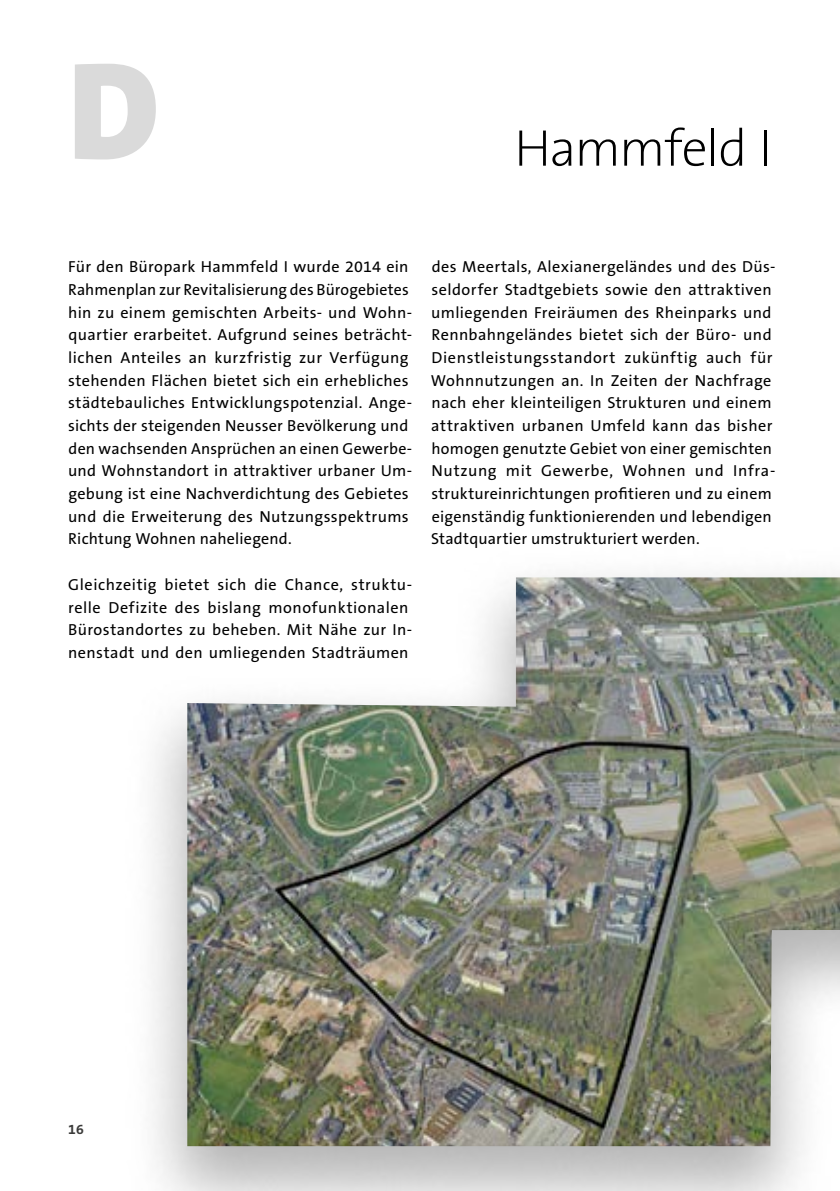
<style>
.page{position:relative;width:840px;height:1191px;background:#fff}
.page>*{position:absolute;margin:0;border:0;box-sizing:border-box;transform-origin:0 0}
.Projekt_Buchstabe_Wo{font:900 140px "The Sans B9";color:#dadada}
.Projekttitel_Wohnen{font:200 52px "The Sans B2";letter-spacing:-.025em;color:#000}
.Mengentext{font:16px/22.6px "The Sans B5 Plain";letter-spacing:.025em;color:#000}
.t1{font:700 14px "The Sans B7";color:#3b3b3a}
</style>
<div class="page">
<div style="left:122px;top:543px;width:717px;height:648px;background:#000;opacity:.3"></div>
<img style="left:187px;top:577px;width:652px;height:569px">
<p class="Projekt_Buchstabe_Wo" style="left:68px;top:36px;width:93px">D</p>
<p class="Projekttitel_Wohnen" style="left:514px;top:121px;width:259px">Hammfeld I</p>
<p class="Mengentext" style="left:68px;top:256px;width:345px">Für den Büropark Hammfeld I wurde 2014 ein Rahmenplan zur Revitalisierung des Bürogebietes hin zu einem gemischten Arbeits- und Wohn&shy;quartier erarbeitet. Aufgrund seines beträcht&shy;lichen Anteiles an kurzfristig zur Verfügung stehenden Flächen bietet sich ein erhebliches städtebauliches Entwicklungspotenzial. Ange&shy;sichts der steigenden Neusser Bevölkerung und den wachsenden Ansprüchen an einen Gewerbe&shy;und Wohnstandort in attraktiver urbaner Um&shy;gebung ist eine Nachverdichtung des Gebietes und die Erweiterung des Nutzungsspektrums Richtung Wohnen naheliegend.</p>
<p class="Mengentext" style="left:68px;top:573px;width:345px">Gleichzeitig bietet sich die Chance, struktu&shy;relle Defizite des bislang monofunktionalen Bürostandortes zu beheben. Mit Nähe zur In&shy;nenstadt und den umliegenden Stadträumen</p>
<p class="Mengentext" style="left:430px;top:256px;width:346px">des Meertals, Alexianergeländes und des Düs&shy;seldorfer Stadtgebiets sowie den attraktiven umliegenden Freiräumen des Rheinparks und Rennbahngeländes bietet sich der Büro- und Dienstleistungsstandort zukünftig auch für Wohnnutzungen an. In Zeiten der Nachfrage nach eher kleinteiligen Strukturen und einem attraktiven urbanen Umfeld kann das bisher homogen genutzte Gebiet von einer gemischten Nutzung mit Gewerbe, Wohnen und Infra&shy;struktureinrichtungen profitieren und zu einem eigenständig funktionierenden und lebendigen Stadtquartier umstrukturiert werden.</p>
<p class="t1" style="left:68px;top:1122px;width:17px">16</p>
</div>
